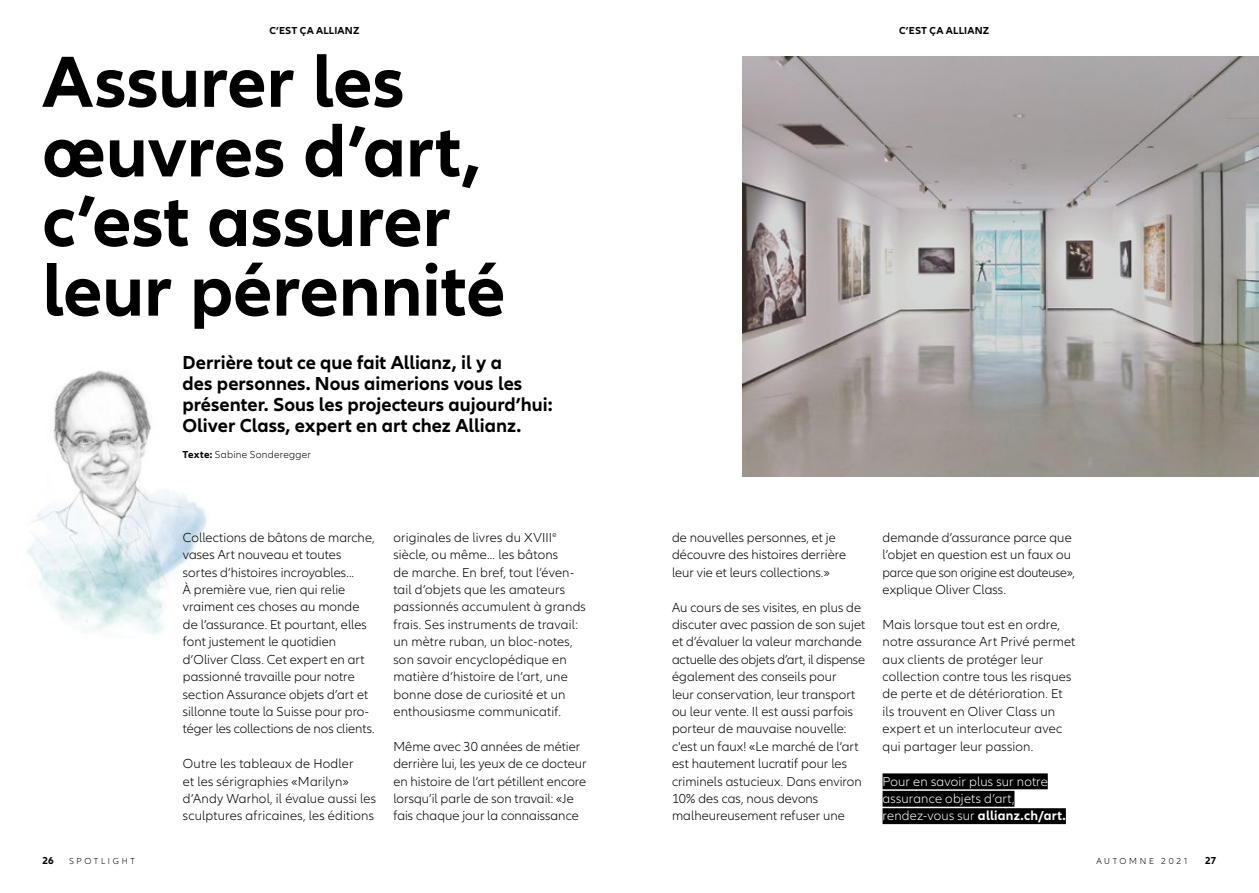
<style>
.page{position:relative;width:1259px;height:893px;background:#fff}
.page>*{position:absolute;margin:0;border:0;box-sizing:border-box;transform-origin:0 0}
.t1{font:700 75px/69.6px "Allianz Neo";letter-spacing:-.005em;color:#000}
.t2{font:700 19.5px/21px "Allianz Neo";color:#000}
.t3{font:300 13.5px/17.4px "Allianz Neo";letter-spacing:.005em;color:#000}
.t4{font:300 13.5px/17.4px "Allianz Neo";letter-spacing:.01em;color:#fff}
.t5{font:700 10.5px "Allianz Neo";letter-spacing:.015em;color:#000}
.t6{font:300 10.5px "Allianz Neo";letter-spacing:.025em;color:#000}
.t7{font:300 9px "Allianz Neo";letter-spacing:.3em;color:#000}
.s1{font-weight:700}
</style>
<div class="page">
<div style="left:882px;top:773px;width:165px;height:16px;background:#000"></div>
<div style="left:882px;top:791px;width:132px;height:16px;background:#000"></div>
<div style="left:882px;top:808px;width:184px;height:16px;background:#000"></div>
<img style="left:742px;top:57px;width:517px;height:420px">
<img style="left:27px;top:370px;width:180px;height:264px">
<p class="t5" style="left:269px;top:25px;width:92px">C’EST ÇA ALLIANZ</p>
<p class="t5" style="left:899px;top:25px;width:92px">C’EST ÇA ALLIANZ</p>
<h1 class="t1" style="left:42px;top:49px;width:465px">Assurer les œuvres d’art, c’est assurer leur pérennité</h1>
<h2 class="t2" style="left:183px;top:352px;width:371px">Derrière tout ce que fait Allianz, il y a<br>des personnes. Nous aimerions vous les présenter. Sous les projecteurs aujourd’hui:<br>Oliver Class, expert en art chez Allianz.</h2>
<p class="t6" style="left:183px;top:448px;width:130px"><span class="s1">Texte:</span> Sabine Sonderegger</p>
<p class="t3" style="left:183px;top:529px;width:193px">Collections de bâtons de marche, vases Art nouveau et toutes sortes d’histoires incroyables...<br>À première vue, rien qui relie vraiment ces choses au monde de l’assurance. Et pourtant, elles font justement le quotidien d’Oliver Class. Cet expert en art passionné travaille pour notre section Assurance objets d’art et sillonne toute la Suisse pour pro&shy;téger les collections de nos clients.</p>
<p class="t3" style="left:183px;top:755px;width:195px">Outre les tableaux de Hodler<br>et les sérigraphies «Marilyn» d’Andy Warhol, il évalue aussi les sculptures africaines, les éditions</p>
<p class="t3" style="left:393px;top:529px;width:194px">originales de livres du XVIII<sup>e </sup>siècle, ou même... les bâtons<br>de marche. En bref, tout l’éven&shy;tail d’objets que les amateurs passionnés accumulent à grands frais. Ses instruments de travail: un mètre ruban, un bloc-notes, son savoir encyclopédique en matière d’histoire de l’art, une bonne dose de curiosité et un enthousiasme communicatif.</p>
<p class="t3" style="left:393px;top:738px;width:194px">Même avec 30 années de métier derrière lui, les yeux de ce docteur en histoire de l’art pétillent encore lorsqu’il parle de son travail: «Je fais chaque jour la connaissance</p>
<p class="t3" style="left:672px;top:529px;width:176px">de nouvelles personnes, et je découvre des histoires derrière leur vie et leurs collections.»</p>
<p class="t3" style="left:672px;top:599px;width:195px">Au cours de ses visites, en plus de discuter avec passion de son sujet et d’évaluer la valeur marchande actuelle des objets d’art, il dispense également des conseils pour<br>leur conservation, leur transport ou leur vente. Il est aussi parfois porteur de mauvaise nouvelle: c'est un faux! «Le marché de l’art est hautement lucratif pour les criminels astucieux. Dans environ<br>10% des cas, nous devons malheureusement refuser une</p>
<p class="t3" style="left:882px;top:529px;width:194px">demande d’assurance parce que l’objet en question est un faux ou parce que son origine est douteuse», explique Oliver Class.</p>
<p class="t3" style="left:882px;top:616px;width:194px">Mais lorsque tout est en ordre, notre assurance Art Privé permet aux clients de protéger leur collection contre tous les risques de perte et de détérioration. Et ils trouvent en Oliver Class un expert et un interlocuteur avec qui partager leur passion.</p>
<p class="t4" style="left:882px;top:773px;width:185px">Pour en savoir plus sur notre assurance objets d’art, rendez-vous sur <span class="s1">allianz.ch/art.</span></p>
<p class="t5" style="left:43px;top:854px;width:13px">26</p>
<p class="t7" style="left:69px;top:856px;width:67px">SPOTLIGHT</p>
<p class="t7" style="left:1096px;top:856px;width:92px">AUTOMNE 2021</p>
<p class="t5" style="left:1205px;top:854px;width:13px">27</p>
</div>
